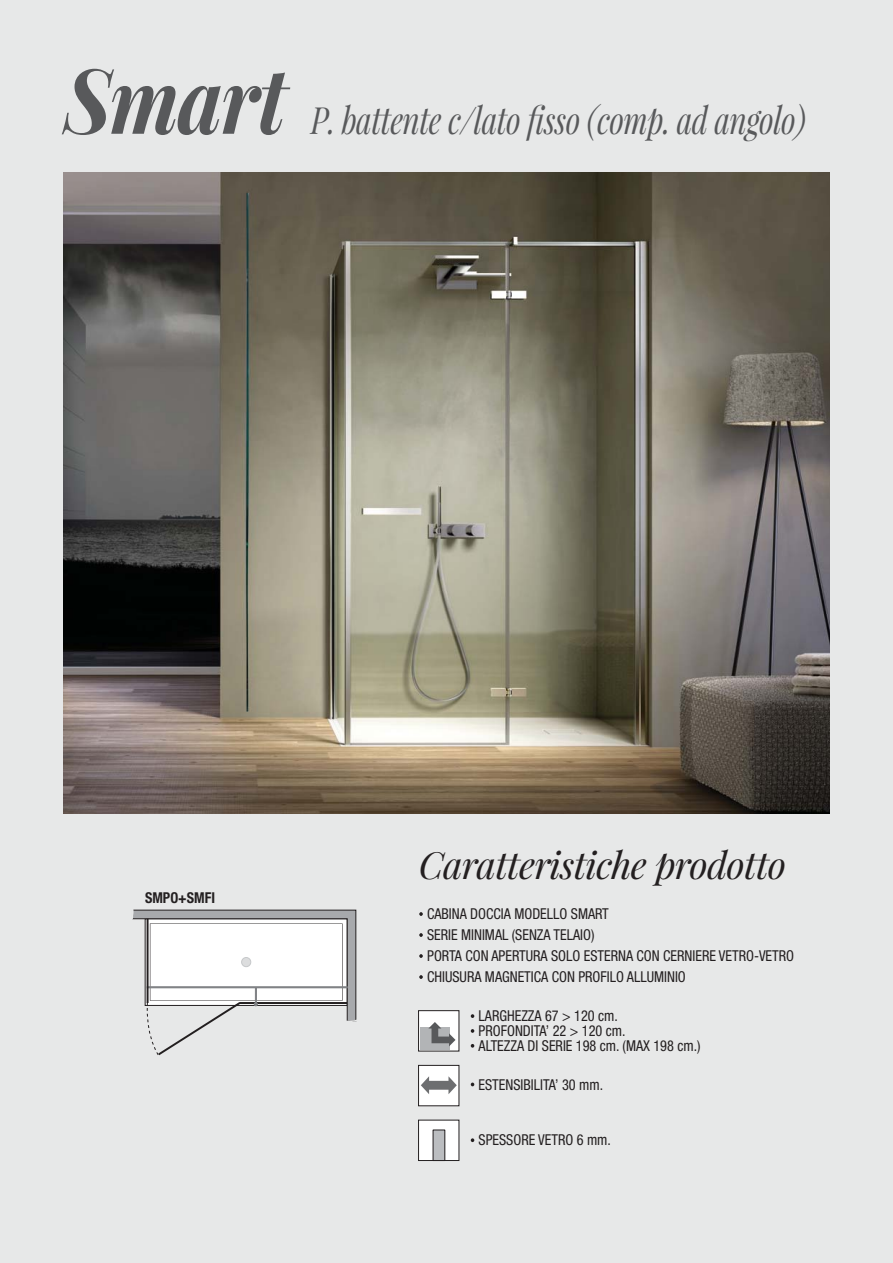
<style>
.page{position:relative;width:893px;height:1263px;background:#e7e8e8}
.page>*{position:absolute;margin:0;border:0;box-sizing:border-box;transform-origin:0 0}
.t1{font:italic 700 90px "Playfair Display";letter-spacing:-.02em;color:#58595b;scale:.9 1}
.t2{font:italic 37.5px "Playfair Display";letter-spacing:-.02em;color:#58595b;scale:.8 1}
.t3{font:italic 37.5px "Playfair Display";letter-spacing:-.02em;color:#231f20}
.t4{font:15px/21px "Helvetica Roman Condensed";color:#231f20;scale:.95 1}
.t5{font:700 condensed 15px "Helvetica Neue LT Std";color:#231f20;scale:.95 1}
</style>
<div class="page">
<img style="left:64px;top:172px;width:765px;height:641px">
<svg style="left:419px;top:912px;width:4px;height:4px"></svg>
<svg style="left:419px;top:933px;width:4px;height:4px"></svg>
<svg style="left:419px;top:954px;width:4px;height:4px"></svg>
<svg style="left:419px;top:975px;width:4px;height:4px"></svg>
<div style="left:419px;top:1065px;width:40px;height:41px;background:#fff"></div>
<div style="left:418px;top:1065px;width:41px;height:41px;border:1px solid #231f20"></div>
<svg style="left:471px;top:1014px;width:3px;height:4px"></svg>
<svg style="left:471px;top:1029px;width:3px;height:4px"></svg>
<svg style="left:471px;top:1044px;width:3px;height:4px"></svg>
<svg style="left:421px;top:1076px;width:36px;height:18px"></svg>
<div style="left:419px;top:1011px;width:40px;height:40px;background:#fff"></div>
<div style="left:418px;top:1010px;width:41px;height:41px;border:1px solid #231f20"></div>
<div style="left:420px;top:1027px;width:30px;height:22px;background:#b2b4b6"></div>
<svg style="left:428px;top:1022px;width:27px;height:24px"></svg>
<svg style="left:471px;top:1082px;width:3px;height:4px"></svg>
<svg style="left:471px;top:1138px;width:3px;height:4px"></svg>
<div style="left:419px;top:1120px;width:40px;height:40px;background:#fff"></div>
<div style="left:418px;top:1120px;width:41px;height:41px;border:1px solid #231f20"></div>
<div style="left:433px;top:1130px;width:12px;height:30px;background:#bbbdc0"></div>
<div style="left:433px;top:1129px;width:12px;height:32px;border:1px solid #231f20"></div>
<svg style="left:132px;top:909px;width:225px;height:147px"></svg>
<div style="left:147px;top:986px;width:200px;height:2px;border:1px solid #808285"></div>
<hr style="left:147px;top:919px;width:2px;height:84px;background:#231f20">
<h1 class="t1" style="left:64px;top:50px;width:249px">Smart</h1>
<h2 class="t2" style="left:311px;top:101px;width:620px">P. battente c/lato fisso (comp. ad angolo)</h2>
<p class="t5" style="left:145px;top:889px;width:75px">SMPO+SMFI</p>
<h2 class="t3" style="left:419px;top:846px;width:369px">Caratteristiche prodotto</h2>
<p class="t4" style="left:427px;top:905px;width:388px">CABINA DOCCIA MODELLO SMART<br>SERIE MINIMAL (SENZA TELAIO)<br>PORTA CON APERTURA SOLO ESTERNA CON CERNIERE VETRO-VETRO CHIUSURA MAGNETICA CON PROFILO ALLUMINIO</p>
<p class="t4" style="left:479px;top:1003px;width:235px;line-height:29.7px">LARGHEZZA 67 &gt; 120 cm.<br>ALTEZZA DI SERIE 198 cm. (MAX 198 cm.)</p>
<p class="t4" style="left:479px;top:1075px;width:133px">ESTENSIBILITA’ 30 mm.</p>
<p class="t4" style="left:479px;top:1022px;width:156px">PROFONDITA’ 22 &gt; 120 cm.</p>
<p class="t4" style="left:479px;top:1131px;width:141px">SPESSORE VETRO 6 mm.</p>
</div>
